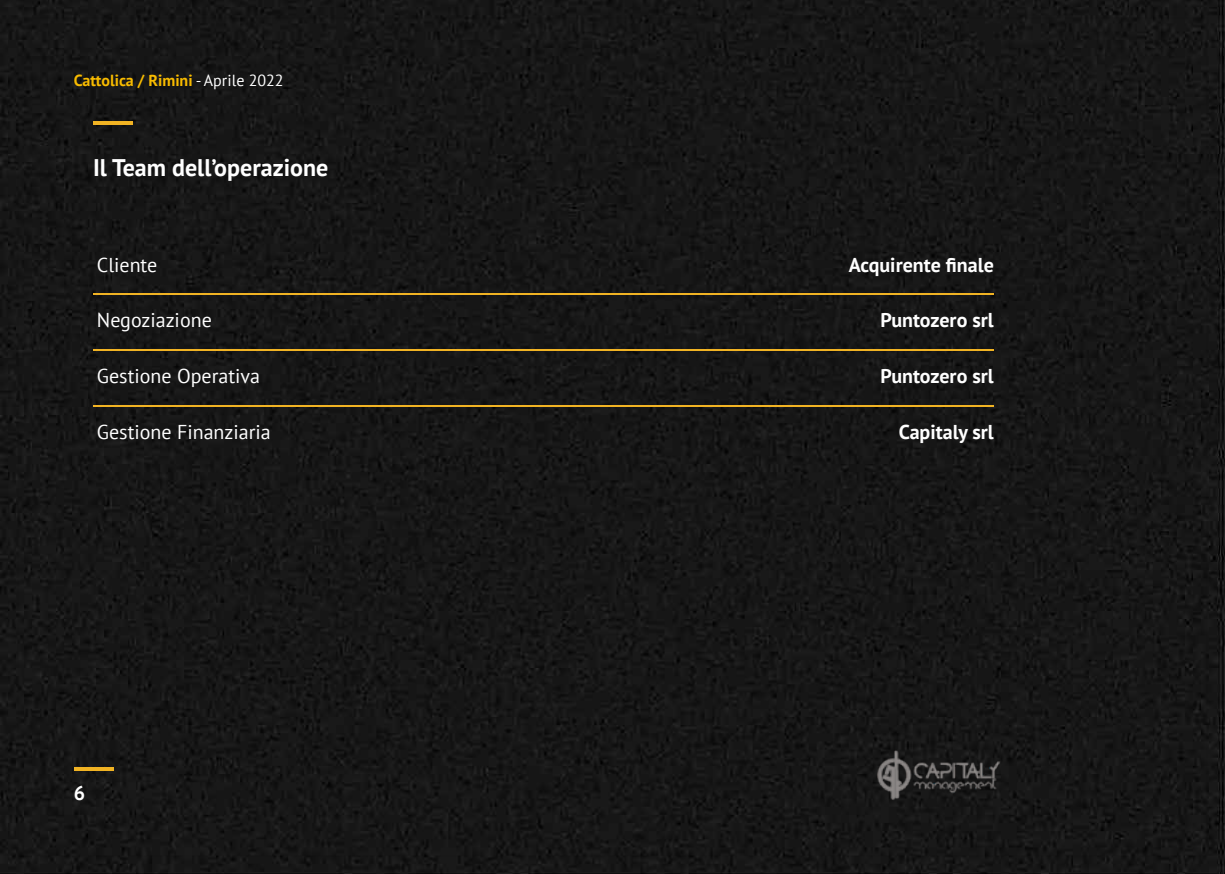
<style>
.page{position:relative;width:1225px;height:874px;background:#fff}
.page>*{position:absolute;margin:0;border:0;box-sizing:border-box;transform-origin:0 0}
.t1{font:700 24px "PT Sans";color:#fff}
.t2{font:20px "PT Sans";color:#fff}
.t3{font:700 20px "PT Sans";color:#fff}
.t4{font:700 16px "PT Sans";color:#f8bb00}
.s1{font-weight:400;color:#fff}
</style>
<div class="page">
<div style="left:0;top:0;width:1225px;height:873px;background:#161616"></div>
<svg style="left:74px;top:766px;width:39px;height:4px"></svg>
<img style="left:873px;top:747px;width:130px;height:52px">
<hr style="left:93px;top:293px;width:900px;height:2px;background:#f1b323">
<hr style="left:93px;top:121px;width:40px;height:4px;background:#f1b323">
<hr style="left:93px;top:349px;width:900px;height:2px;background:#f1b323">
<hr style="left:93px;top:405px;width:900px;height:2px;background:#f1b323">
<p class="t4" style="left:74px;top:70px;width:211px">Cattolica / Rimini <span class="s1">- Aprile 2022</span></p>
<p class="t1" style="left:93px;top:152px;width:237px">Il Team dell’operazione</p>
<p class="t2" style="left:97px;top:252px;width:62px">Cliente</p>
<p class="t3" style="left:848px;top:251px;width:146px">Acquirente finale</p>
<p class="t2" style="left:97px;top:307px;width:116px">Negoziazione</p>
<p class="t3" style="left:880px;top:306px;width:115px">Puntozero srl</p>
<p class="t2" style="left:97px;top:363px;width:165px">Gestione Operativa</p>
<p class="t3" style="left:880px;top:362px;width:115px">Puntozero srl</p>
<p class="t2" style="left:97px;top:419px;width:175px">Gestione Finanziaria</p>
<p class="t3" style="left:898px;top:418px;width:97px">Capitaly srl</p>
<p class="t3" style="left:74px;top:779px;width:13px">6</p>
</div>
